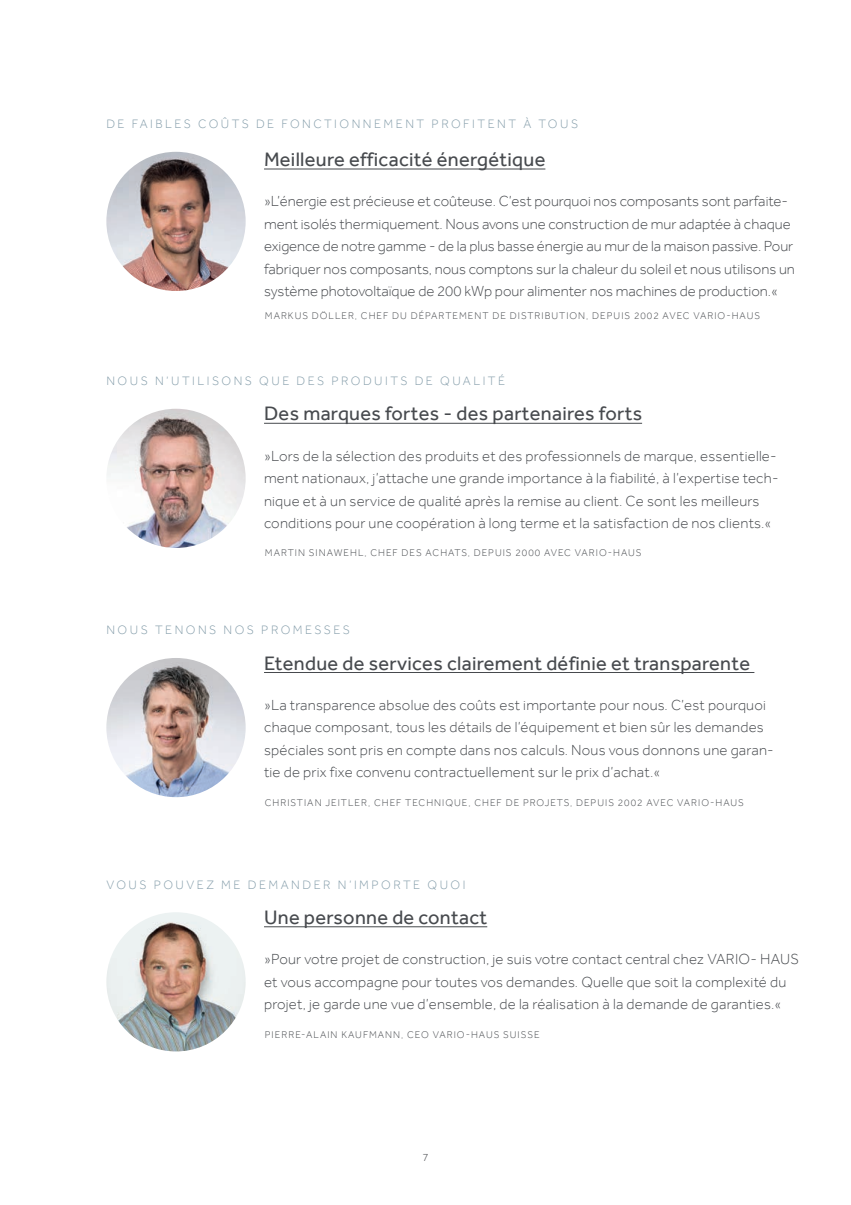
<style>
.page{position:relative;width:851px;height:1205px;background:#fff}
.page>*{position:absolute;margin:0;border:0;box-sizing:border-box;transform-origin:0 0}
.t1{font:20px "Effra";letter-spacing:.015em;color:#474a4e}
.t2{font:300 15px/22.5px "Effra";letter-spacing:.015em;color:#474a4e}
.t3{font:300 12.5px "Effra";letter-spacing:.2em;color:#839ca9}
.t4{font:300 11.25px "Effra";color:#474a4e}
.t5{font:300 10px "Effra";letter-spacing:.1em;color:#474a4e}
</style>
<div class="page">
<hr style="left:264px;top:169px;width:281px;height:1px;background:#474a4e">
<hr style="left:264px;top:672px;width:490px;height:1px;background:#474a4e">
<hr style="left:264px;top:423px;width:378px;height:1px;background:#474a4e">
<hr style="left:264px;top:926px;width:223px;height:1px;background:#474a4e">
<img style="left:106px;top:152px;width:139px;height:139px;border-radius:70px">
<img style="left:106px;top:658px;width:139px;height:139px;border-radius:70px">
<img style="left:106px;top:409px;width:139px;height:139px;border-radius:70px">
<img style="left:106px;top:912px;width:139px;height:139px;border-radius:70px">
<p class="t3" style="left:106px;top:117px;width:473px">DE FAIBLES COÛTS DE FONCTIONNEMENT PROFITENT À TOUS</p>
<h1 class="t1" style="left:264px;top:148px;width:283px">Meilleure efficacité énergétique</h1>
<p class="t2" style="left:264px;top:190px;width:532px">»L’énergie est précieuse et coûteuse. C’est pourquoi nos composants sont parfaite&shy;ment isolés thermiquement. Nous avons une construction de mur adaptée à chaque exigence de notre gamme - de la plus basse énergie au mur de la maison passive. Pour fabriquer nos composants, nous comptons sur la chaleur du soleil et nous utilisons un système photovoltaïque de 200 kWp pour alimenter nos machines de production.«</p>
<p class="t5" style="left:265px;top:310px;width:496px">MARKUS DÖLLER, CHEF DU DÉPARTEMENT DE DISTRIBUTION, DEPUIS 2002 AVEC VARIO-HAUS</p>
<p class="t3" style="left:106px;top:374px;width:400px">NOUS N’UTILISONS QUE DES PRODUITS DE QUALITÉ</p>
<h1 class="t1" style="left:264px;top:402px;width:379px">Des marques fortes - des partenaires forts</h1>
<p class="t2" style="left:264px;top:444px;width:516px">»Lors de la sélection des produits et des professionnels de marque, essentielle&shy;ment nationaux, j’attache une grande importance à la fiabilité, à l’expertise tech&shy;nique et à un service de qualité après la remise au client. Ce sont les meilleurs conditions pour une coopération à long terme et la satisfaction de nos clients.«</p>
<p class="t5" style="left:265px;top:546px;width:378px">MARTIN SINAWEHL, CHEF DES ACHATS, DEPUIS 2000 AVEC VARIO-HAUS</p>
<p class="t3" style="left:106px;top:623px;width:245px">NOUS TENONS NOS PROMESSES</p>
<h1 class="t1" style="left:264px;top:651px;width:487px">Etendue de services clairement définie et transparente</h1>
<p class="t2" style="left:264px;top:693px;width:511px">»La transparence absolue des coûts est importante pour nous. C’est pourquoi chaque composant, tous les détails de l’équipement et bien sûr les demandes spéciales sont pris en compte dans nos calculs. Nous vous donnons une garan&shy;tie de prix fixe convenu contractuellement sur le prix d’achat.«</p>
<p class="t5" style="left:265px;top:797px;width:480px">CHRISTIAN JEITLER, CHEF TECHNIQUE, CHEF DE PROJETS, DEPUIS 2002 AVEC VARIO-HAUS</p>
<p class="t3" style="left:106px;top:877px;width:360px">VOUS POUVEZ ME DEMANDER N’IMPORTE QUOI</p>
<h1 class="t1" style="left:264px;top:905px;width:225px">Une personne de contact</h1>
<p class="t2" style="left:264px;top:948px;width:536px">»Pour votre projet de construction, je suis votre contact central chez VARIO- HAUS et vous accompagne pour toutes vos demandes. Quelle que soit la complexité du projet, je garde une vue d’ensemble, de la réalisation à la demande de garanties.«</p>
<p class="t5" style="left:265px;top:1029px;width:276px">PIERRE-ALAIN KAUFMANN, CEO VARIO-HAUS SUISSE</p>
<p class="t4" style="left:422px;top:1150px;width:8px">7</p>
</div>
